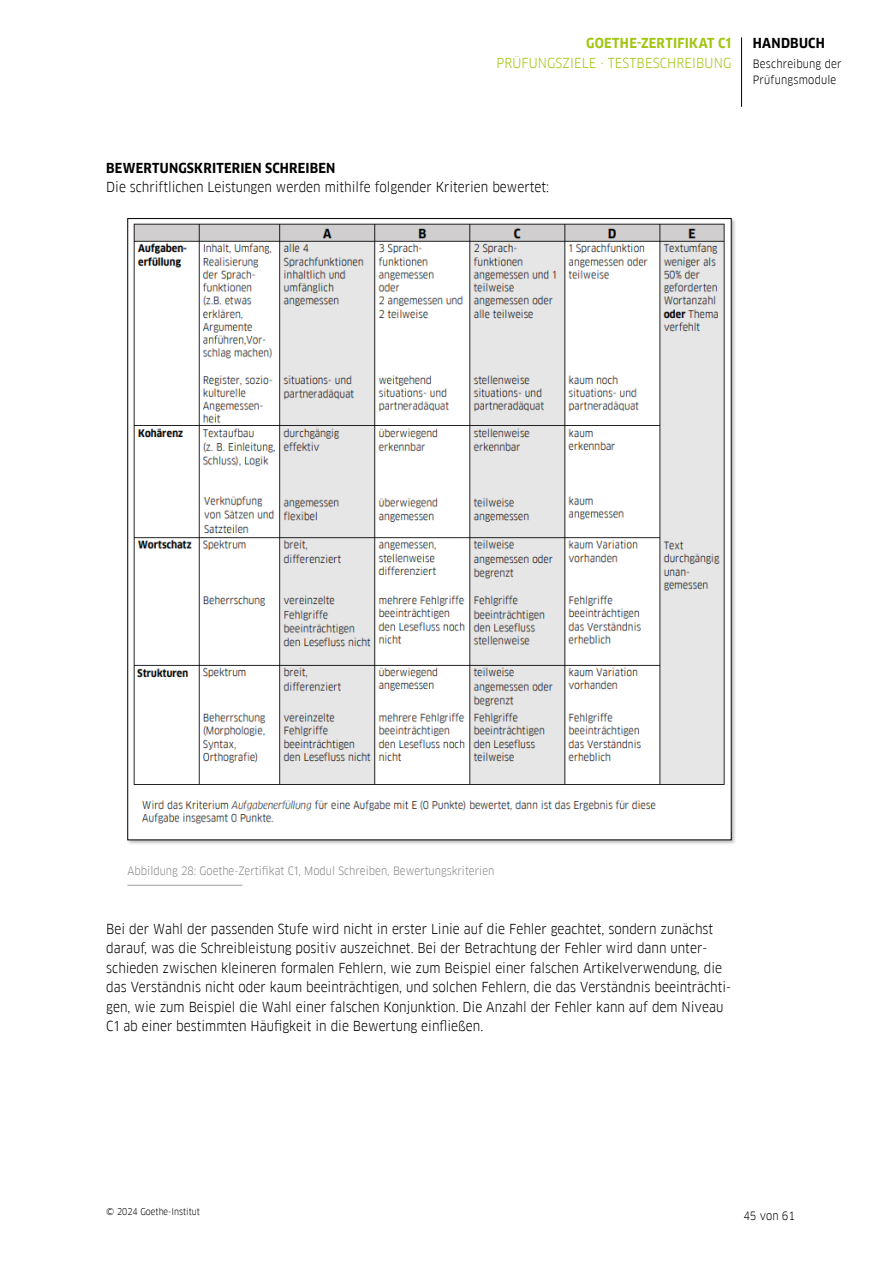
<style>
.page{position:relative;width:893px;height:1263px;background:#fff}
.page>*{position:absolute;margin:0;border:0;box-sizing:border-box;transform-origin:0 0}
.t1{font:13.5px/19.5px "Goethe FF Clan";color:#000}
.t2{font:700 13.5px "Goethe FF Clan";letter-spacing:.015em;color:#000}
.t3{font:13.5px "Goethe FF Clan";letter-spacing:.01em;color:#a2c613}
.t4{font:700 13.5px "Goethe FF Clan";letter-spacing:.015em;color:#a2c613}
.t5{font:11.25px "Goethe FF Clan";color:#878786}
.t6{font:11.25px/15.8px "Goethe FF Clan";letter-spacing:.015em;color:#000}
.t7{font:9px "Goethe FF Clan";color:#000}
</style>
<div class="page">
<hr style="left:128px;top:885px;width:114px;height:1px;background:#9c9d9d">
<div style="left:126px;top:217px;width:610px;height:628px;background:#000;opacity:.3"></div>
<img style="left:130px;top:220px;width:599px;height:611px">
<hr style="left:741px;top:37px;width:1px;height:70px;background:#000">
<p class="t4" style="left:586px;top:36px;width:147px">GOETHE-ZERTIFIKAT C1</p>
<p class="t3" style="left:496px;top:55px;width:236px">PRÜFUNGSZIELE · TESTBESCHREIBUNG</p>
<p class="t2" style="left:753px;top:36px;width:74px">HANDBUCH</p>
<p class="t6" style="left:753px;top:56px;width:90px">Beschreibung der<br>Prüfungsmodule</p>
<p class="t2" style="left:106px;top:160px;width:231px">BEWERTUNGSKRITERIEN SCHREIBEN</p>
<p class="t1" style="left:106px;top:177px;width:444px">Die schriftlichen Leistungen werden mithilfe folgender Kriterien bewertet:</p>
<p class="t5" style="left:128px;top:864px;width:368px">Abbildung 28: Goethe-Zertifikat C1, Modul Schreiben, Bewertungskriterien</p>
<p class="t1" style="left:106px;top:919px;width:626px">Bei der Wahl der passenden Stufe wird nicht in erster Linie auf die Fehler geachtet, sondern zunächst darauf, was die Schreibleistung positiv auszeichnet. Bei der Betrachtung der Fehler wird dann unter&shy;schieden zwischen kleineren formalen Fehlern, wie zum Beispiel einer falschen Artikelverwendung, die das Verständnis nicht oder kaum beeinträchtigen, und solchen Fehlern, die das Verständnis beeinträchti&shy;gen, wie zum Beispiel die Wahl einer falschen Konjunktion. Die Anzahl der Fehler kann auf dem Niveau C1 ab einer bestimmten Häufigkeit in die Bewertung einfließen.</p>
<p class="t7" style="left:106px;top:1206px;width:95px">© 2024 Goethe-Institut</p>
<p class="t6" style="left:743px;top:1208px;width:53px">45 von 61</p>
</div>
